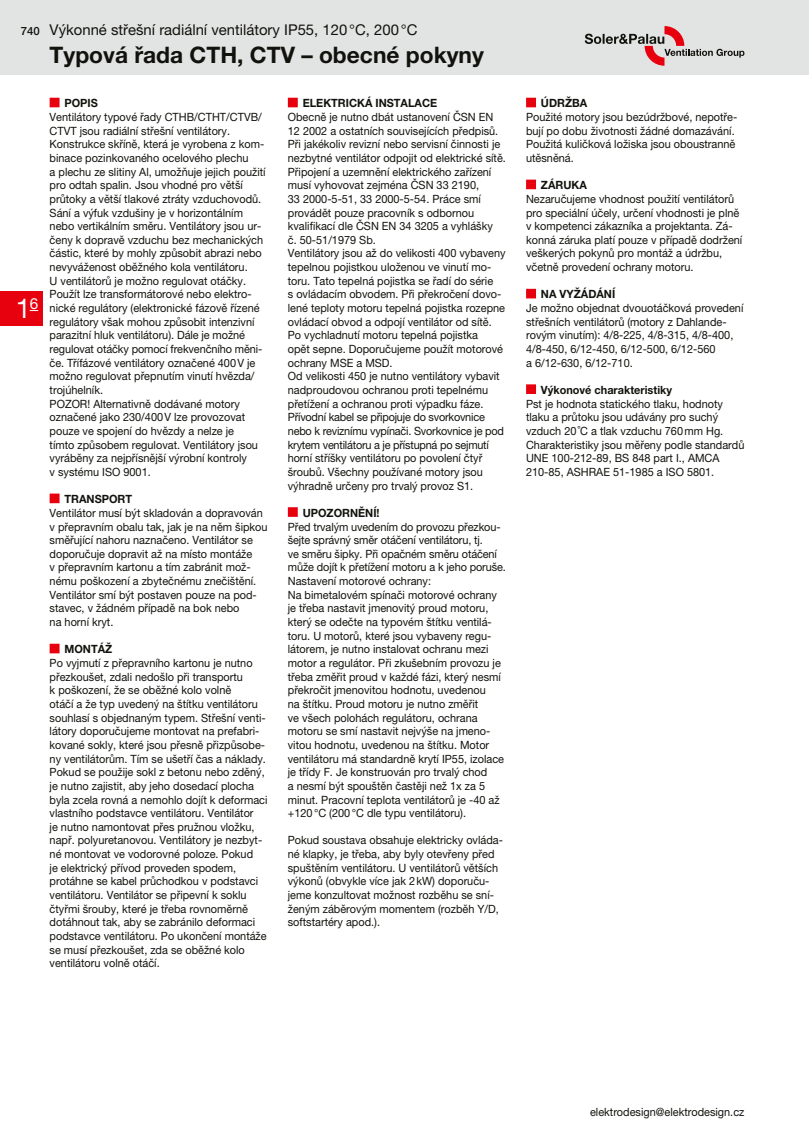
<style>
.page{position:relative;width:809px;height:1141px;background:#fff}
.page>*{position:absolute;margin:0;border:0;box-sizing:border-box;transform-origin:0 0}
.t1{font:27.12px "Helvetica Neue LT Pro";color:#fff}
.t2{font:700 22.75px "Helvetica Neue LT Pro";color:#12120d}
.t3{font:14.88px "Helvetica Neue LT Pro";color:#12120d}
.t4{font:11.38px/13.7px "Helvetica Neue LT Pro";color:#12120d;scale:.96 1}
.t5{font:700 11.38px "Helvetica Neue LT Pro";color:#12120d;scale:.96 1}
.t6{font:500 11.38px "Helvetica Neue LT Pro";color:#12120d}
</style>
<div class="page">
<div style="left:0;top:0;width:809px;height:74px;background:#e2e3e3"></div>
<svg style="left:584px;top:26px;width:160px;height:40px"></svg>
<div style="left:0;top:291px;width:42px;height:34px;background:#e7000e"></div>
<div style="left:50px;top:98px;width:10px;height:9px;background:#e7000e"></div>
<div style="left:50px;top:494px;width:10px;height:9px;background:#e7000e"></div>
<div style="left:50px;top:644px;width:10px;height:9px;background:#e7000e"></div>
<div style="left:288px;top:98px;width:10px;height:9px;background:#e7000e"></div>
<div style="left:288px;top:507px;width:10px;height:10px;background:#e7000e"></div>
<div style="left:526px;top:98px;width:10px;height:9px;background:#e7000e"></div>
<div style="left:526px;top:180px;width:10px;height:9px;background:#e7000e"></div>
<div style="left:526px;top:289px;width:10px;height:9px;background:#e7000e"></div>
<div style="left:526px;top:384px;width:10px;height:10px;background:#e7000e"></div>
<p class="t6" style="left:21px;top:25px;width:20px">740</p>
<h1 class="t1" style="left:16px;top:292px;width:24px">1<sup>6</sup></h1>
<h3 class="t3" style="left:50px;top:21px;width:369px">Výkonné střešní radiální ventilátory IP55, 120°C, 200°C</h3>
<h2 class="t2" style="left:50px;top:41px;width:436px">Typová řada CTH, CTV – obecné pokyny</h2>
<p class="t5" style="left:64px;top:96px;width:36px">POPIS</p>
<p class="t4" style="left:50px;top:110px;width:226px">Ventilátory typové řady CTHB/CTHT/CTVB/ CTVT jsou radiální střešní ventilátory.<br>Konstrukce skříně, která je vyrobena z kom&shy;binace pozinkovaného ocelového plechu<br>a plechu ze slitiny Al, umožňuje jejich použití pro odtah spalin. Jsou vhodné pro větší průtoky a větší tlakové ztráty vzduchovodů.<br>Sání a výfuk vzdušiny je v horizontálním nebo vertikálním směru. Ventilátory jsou ur&shy;čeny k dopravě vzduchu bez mechanických částic, které by mohly způsobit abrazi nebo nevyváženost oběžného kola ventilátoru.<br>U ventilátorů je možno regulovat otáčky.<br>Použít lze transformátorové nebo elektro&shy;nické regulátory (elektronické fázově řízené regulátory však mohou způsobit intenzivní parazitní hluk ventilátoru). Dále je možné regulovat otáčky pomocí frekvenčního měni&shy;če. Třífázové ventilátory označené 400V je možno regulovat přepnutím vinutí hvězda/ trojúhelník.<br>POZOR! Alternativně dodávané motory označené jako 230/400V lze provozovat pouze ve spojení do hvězdy a nelze je<br>tímto způsobem regulovat. Ventilátory jsou vyráběny za nejpřísnější výrobní kontroly<br>v systému ISO 9001.</p>
<p class="t5" style="left:64px;top:492px;width:72px">TRANSPORT</p>
<p class="t4" style="left:50px;top:506px;width:228px">Ventilátor musí být skladován a dopravován v přepravním obalu tak, jak je na něm šipkou směřující nahoru naznačeno. Ventilátor se doporučuje dopravit až na místo montáže<br>v přepravním kartonu a tím zabránit mož&shy;nému poškození a zbytečnému znečištění.<br>Ventilátor smí být postaven pouze na pod&shy;stavec, v žádném případě na bok nebo<br>na horní kryt.</p>
<p class="t5" style="left:64px;top:642px;width:51px">MONTÁŽ</p>
<p class="t4" style="left:50px;top:656px;width:228px">Po vyjmutí z přepravního kartonu je nutno přezkoušet, zdali nedošlo při transportu<br>k poškození, že se oběžné kolo volně<br>otáčí a že typ uvedený na štítku ventilátoru souhlasí s objednaným typem. Střešní venti&shy;látory doporučujeme montovat na prefabri&shy;kované sokly, které jsou přesně přizpůsobe&shy;ny ventilátorům. Tím se ušetří čas a náklady.<br>Pokud se použije sokl z betonu nebo zděný, je nutno zajistit, aby jeho dosedací plocha byla zcela rovná a nemohlo dojít k deformaci vlastního podstavce ventilátoru. Ventilátor<br>je nutno namontovat přes pružnou vložku, např. polyuretanovou. Ventilátory je nezbyt&shy;né montovat ve vodorovné poloze. Pokud<br>je elektrický přívod proveden spodem, protáhne se kabel průchodkou v podstavci ventilátoru. Ventilátor se připevní k soklu čtyřmi šrouby, které je třeba rovnoměrně dotáhnout tak, aby se zabránilo deformaci podstavce ventilátoru. Po ukončení montáže se musí přezkoušet, zda se oběžné kolo ventilátoru volně otáčí.</p>
<p class="t5" style="left:303px;top:96px;width:142px">ELEKTRICKÁ INSTALACE</p>
<p class="t4" style="left:288px;top:110px;width:229px">Obecně je nutno dbát ustanovení ČSN EN 12 2002 a ostatních souvisejících předpisů.<br>Při jakékoliv revizní nebo servisní činnosti je nezbytné ventilátor odpojit od elektrické sítě.<br>Připojení a uzemnění elektrického zařízení musí vyhovovat zejména ČSN 33 2190,<br>33 2000-5-51, 33 2000-5-54. Práce smí provádět pouze pracovník s odbornou kvalifikací dle ČSN EN 34 3205 a vyhlášky<br>č. 50-51/1979 Sb.<br>Ventilátory jsou až do velikosti 400 vybaveny tepelnou pojistkou uloženou ve vinutí mo&shy;toru. Tato tepelná pojistka se řadí do série<br>s ovládacím obvodem. Při překročení dovo&shy;lené teploty motoru tepelná pojistka rozepne ovládací obvod a odpojí ventilátor od sítě.<br>Po vychladnutí motoru tepelná pojistka<br>opět sepne. Doporučujeme použít motorové ochrany MSE a MSD.<br>Od velikosti 450 je nutno ventilátory vybavit nadproudovou ochranou proti tepelnému přetížení a ochranou proti výpadku fáze.<br>Přívodní kabel se připojuje do svorkovnice nebo k reviznímu vypínači. Svorkovnice je pod krytem ventilátoru a je přístupná po sejmutí horní stříšky ventilátoru po povolení čtyř šroubů. Všechny používané motory jsou výhradně určeny pro trvalý provoz S1.</p>
<p class="t5" style="left:303px;top:506px;width:82px">UPOZORNĚNÍ!</p>
<p class="t4" style="left:288px;top:519px;width:229px">Před trvalým uvedením do provozu přezkou&shy;šejte správný směr otáčení ventilátoru, tj.<br>ve směru šipky. Při opačném směru otáčení může dojít k přetížení motoru a k jeho poruše.<br>Nastavení motorové ochrany:<br>Na bimetalovém spínači motorové ochrany je třeba nastavit jmenovitý proud motoru, který se odečte na typovém štítku ventilá&shy;toru. U motorů, které jsou vybaveny regu&shy;látorem, je nutno instalovat ochranu mezi motor a regulátor. Při zkušebním provozu je třeba změřit proud v každé fázi, který nesmí překročit jmenovitou hodnotu, uvedenou<br>na štítku. Proud motoru je nutno změřit<br>ve všech polohách regulátoru, ochrana motoru se smí nastavit nejvýše na jmeno&shy;vitou hodnotu, uvedenou na štítku. Motor ventilátoru má standardně krytí IP55, izolace je třídy F. Je konstruován pro trvalý chod<br>a nesmí být spouštěn častěji než 1x za 5 minut. Pracovní teplota ventilátorů je -40 až +120°C (200°C dle typu ventilátoru).</p>
<p class="t4" style="left:288px;top:833px;width:225px">Pokud soustava obsahuje elektricky ovláda&shy;né klapky, je třeba, aby byly otevřeny před spuštěním ventilátoru. U ventilátorů větších výkonů (obvykle více jak 2kW) doporuču&shy;jeme konzultovat možnost rozběhu se sní&shy;ženým záběrovým momentem (rozběh Y/D, softstartéry apod.).</p>
<p class="t5" style="left:541px;top:96px;width:50px">ÚDRŽBA</p>
<p class="t4" style="left:526px;top:110px;width:221px">Použité motory jsou bezúdržbové, nepotře&shy;bují po dobu životnosti žádné domazávání.<br>Použitá kuličková ložiska jsou oboustranně utěsněná.</p>
<p class="t5" style="left:541px;top:178px;width:49px">ZÁRUKA</p>
<p class="t4" style="left:526px;top:192px;width:227px">Nezaručujeme vhodnost použití ventilátorů pro speciální účely, určení vhodnosti je plně v kompetenci zákazníka a projektanta. Zá&shy;konná záruka platí pouze v případě dodržení veškerých pokynů pro montáž a údržbu, včetně provedení ochrany motoru.</p>
<p class="t5" style="left:541px;top:287px;width:79px">NA VYŽÁDÁNÍ</p>
<p class="t4" style="left:526px;top:301px;width:228px">Je možno objednat dvouotáčková provedení střešních ventilátorů (motory z Dahlande&shy;rovým vinutím): 4/8-225, 4/8-315, 4/8-400, 4/8-450, 6/12-450, 6/12-500, 6/12-560<br>a 6/12-630, 6/12-710.</p>
<p class="t5" style="left:541px;top:383px;width:138px">Výkonové charakteristiky</p>
<p class="t4" style="left:526px;top:397px;width:229px">Pst je hodnota statického tlaku, hodnoty tlaku a průtoku jsou udávány pro suchý vzduch 20˚C a tlak vzduchu 760mm Hg.<br>Charakteristiky jsou měřeny podle standardů UNE 100-212-89, BS 848 part I., AMCA 210-85, ASHRAE 51-1985 a ISO 5801.</p>
<p class="t4" style="left:590px;top:1105px;width:162px">elektrodesign@elektrodesign.cz</p>
</div>
